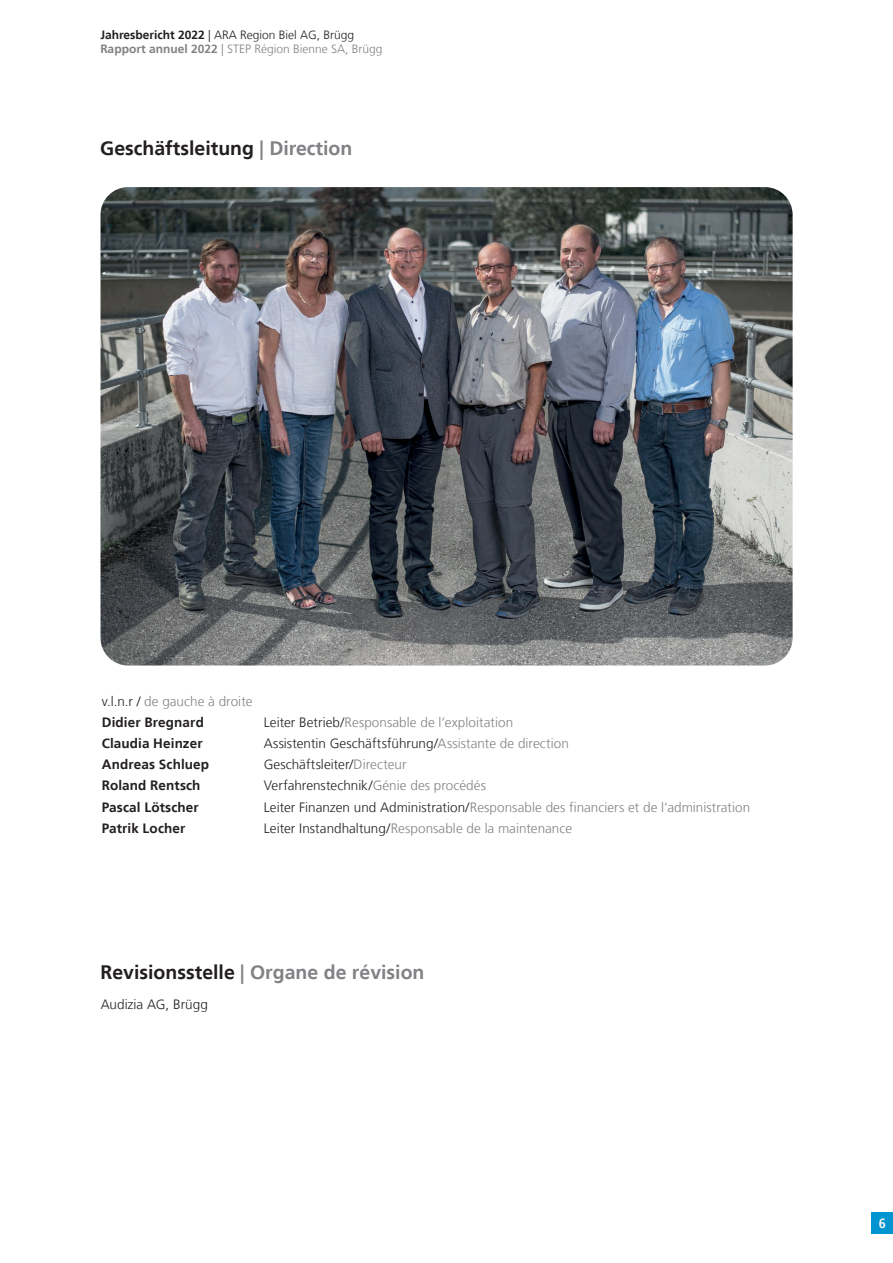
<style>
.page{position:relative;width:893px;height:1263px;background:#fff}
.page>*{position:absolute;margin:0;border:0;box-sizing:border-box;transform-origin:0 0}
.t1{font:700 19.5px "Frutiger LT";color:#808285}
.t2{font:700 19.5px "Frutiger LT";color:#231f20}
.t3{font:300 13.5px/21px "Frutiger LT";letter-spacing:.005em;color:#808285}
.t4{font:300 13.5px "Frutiger LT";color:#231f20}
.t5{font:700 13.5px "Frutiger LT";letter-spacing:.01em;color:#231f20}
.t6{font:700 condensed 13.5px "Frutiger LT";color:#fefbf3}
.t7{font:300 12px/14.4px "Frutiger LT";color:#808285}
.s1{font-weight:700;color:#231f20}
.s2{color:#231f20}
.s3{font-weight:700}
.s4{color:#808285}
</style>
<div class="page">
<img style="left:101px;top:187px;width:692px;height:478px">
<div style="left:872px;top:1212px;width:21px;height:21px;background:#0094d0"></div>
<p class="t7" style="left:100px;top:28px;width:284px"><span class="s1">Jahresbericht 2022</span> <span class="s2">| ARA Region Biel AG, Brügg<br></span><span class="s3">Rapport annuel 2022</span> | STEP Région Bienne SA, Brügg</p>
<h1 class="t2" style="left:100px;top:137px;width:254px">Geschäftsleitung <span class="s4">| Direction</span></h1>
<p class="t3" style="left:102px;top:691px;width:152px"><span class="s2">v.l.n.r /</span> de gauche à droite<br><span class="s1">Didier Bregnard</span></p>
<p class="t3" style="left:264px;top:712px;width:251px"><span class="s2">Leiter Betrieb/</span>Responsable de l‘exploitation</p>
<p class="t5" style="left:102px;top:736px;width:102px">Claudia Heinzer</p>
<p class="t4" style="left:264px;top:736px;width:307px">Assistentin Geschäftsführung/<span class="s4">Assistante de direction</span></p>
<p class="t5" style="left:102px;top:757px;width:109px">Andreas Schluep</p>
<p class="t4" style="left:264px;top:757px;width:144px">Geschäftsleiter/<span class="s4">Directeur</span></p>
<p class="t5" style="left:102px;top:778px;width:100px">Roland Rentsch</p>
<p class="t4" style="left:264px;top:778px;width:224px">Verfahrenstechnik/<span class="s4">Génie des procédés</span></p>
<p class="t5" style="left:102px;top:799px;width:98px">Pascal Lötscher</p>
<p class="t3" style="left:264px;top:796px;width:488px"><span class="s2">Leiter Finanzen und Administration/</span>Responsable des financiers et de l‘administration</p>
<p class="t5" style="left:102px;top:820px;width:85px">Patrik Locher</p>
<p class="t3" style="left:264px;top:817px;width:310px"><span class="s2">Leiter Instandhaltung/</span>Responsable de la maintenance</p>
<h1 class="t1" style="left:101px;top:961px;width:325px"><span class="s2">Revisionsstelle</span> | Organe de révision</h1>
<p class="t4" style="left:101px;top:996px;width:109px">Audizia AG, Brügg</p>
<p class="t6" style="left:879px;top:1215px;width:9px">6</p>
</div>
